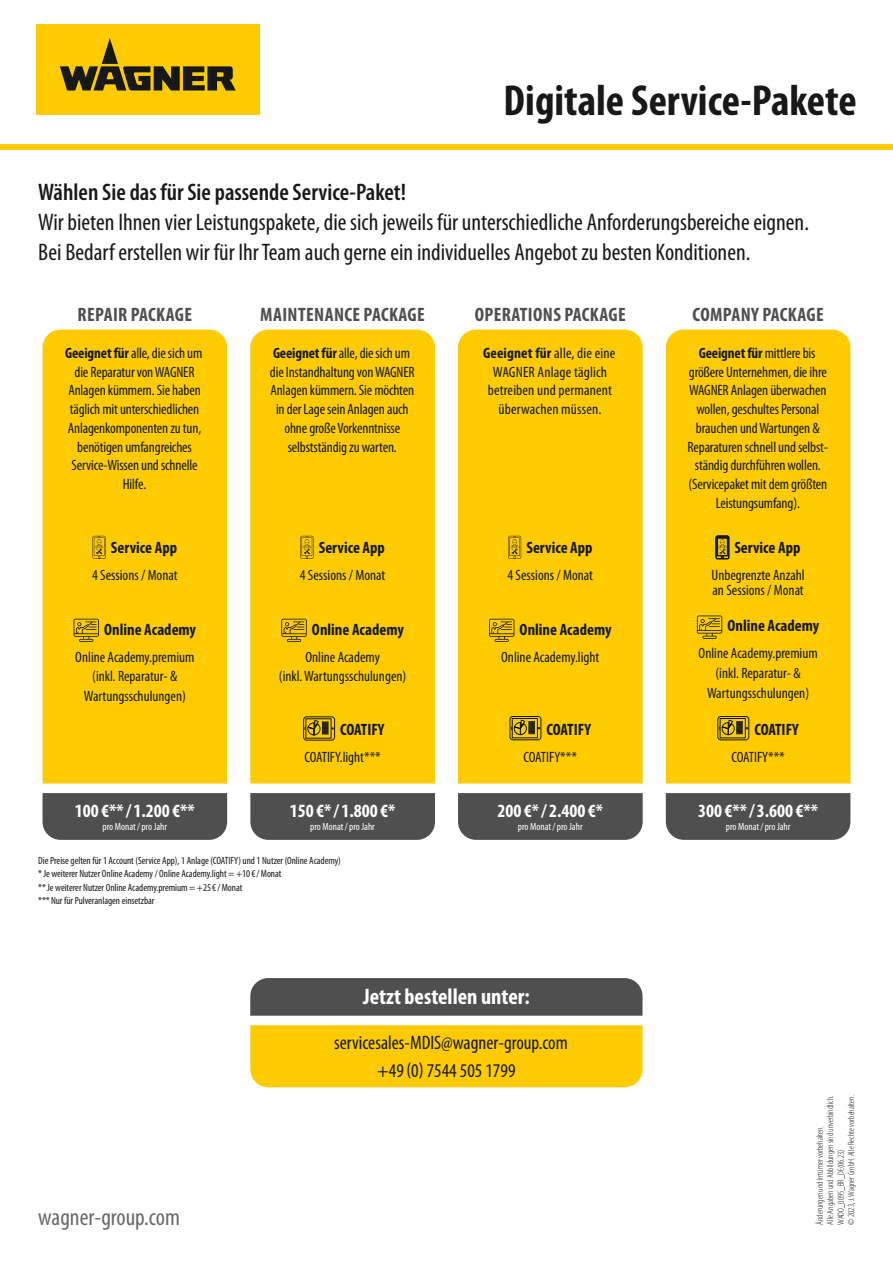
<style>
.page{position:relative;width:893px;height:1263px;background:#fff}
.page>*{position:absolute;margin:0;border:0;box-sizing:border-box;transform-origin:0 0}
.t1{font:700 condensed 43.65px "Myriad Pro";color:#171818}
.t2{font:condensed 24px/30px "Myriad Pro";color:#171818}
.t3{font:600 condensed 24px "Myriad Pro";color:#171818}
.t4{font:condensed 24px "Myriad Pro";color:#6a6969}
.t5{font:700 condensed 22.5px "Myriad Pro";color:#fff}
.t6{font:700 condensed 19.5px "Myriad Pro";letter-spacing:.02em;color:#4f4f4f}
.t7{font:condensed 19.5px/28.5px "Myriad Pro";color:#171818;text-align:center}
.t8{font:700 condensed 18.75px "Myriad Pro";color:#fff}
.t9{font:700 condensed 16.5px "Myriad Pro";color:#171818}
.t10{font:condensed 15px/18.8px "Myriad Pro";letter-spacing:-.01em;color:#171818;text-align:center}
.t11{font:condensed 15px/18.8px "Myriad Pro";letter-spacing:.01em;color:#171818;text-align:center}
.t12{font:condensed 10.5px/13.5px "Myriad Pro";letter-spacing:-.005em;color:#171818}
.t13{font:condensed 10.5px "Myriad Pro";color:#fff}
.t14{font:300 condensed 9px/10.5px "Myriad Pro";color:#171818}
.s1{font-weight:700}
</style>
<div class="page">
<div style="left:36px;top:24px;width:223px;height:91px;background:#fdcb00"></div>
<svg style="left:60px;top:38px;width:176px;height:53px"></svg>
<div style="left:0;top:145px;width:893px;height:5px;background:#fdcb00"></div>
<div style="left:250px;top:1025px;width:392px;height:62px;background:#fdcb00"></div>
<div style="left:250px;top:978px;width:392px;height:38px;background:#4f4f4f"></div>
<div style="left:43px;top:330px;width:184px;height:453px;background:#fdcb00"></div>
<div style="left:666px;top:793px;width:184px;height:47px;background:#4f4f4f"></div>
<div style="left:250px;top:330px;width:185px;height:453px;background:#fdcb00"></div>
<div style="left:458px;top:793px;width:185px;height:47px;background:#4f4f4f"></div>
<div style="left:458px;top:330px;width:185px;height:453px;background:#fdcb00"></div>
<div style="left:250px;top:793px;width:185px;height:47px;background:#4f4f4f"></div>
<div style="left:666px;top:330px;width:184px;height:453px;background:#fdcb00"></div>
<div style="left:43px;top:793px;width:184px;height:47px;background:#4f4f4f"></div>
<svg style="left:716px;top:536px;width:13px;height:23px"></svg>
<svg style="left:697px;top:615px;width:25px;height:24px"></svg>
<div style="left:717px;top:716px;width:32px;height:24px;border:1px solid #171818;border-radius:3px"></div>
<div style="left:720px;top:718px;width:26px;height:20px;border:1px solid #171818"></div>
<svg style="left:719px;top:720px;width:29px;height:15px"></svg>
<svg style="left:508px;top:536px;width:13px;height:23px"></svg>
<svg style="left:489px;top:619px;width:25px;height:23px"></svg>
<div style="left:510px;top:716px;width:31px;height:24px;border:1px solid #171818;border-radius:3px"></div>
<div style="left:512px;top:718px;width:26px;height:20px;border:1px solid #171818"></div>
<svg style="left:511px;top:720px;width:29px;height:15px"></svg>
<svg style="left:300px;top:536px;width:13px;height:23px"></svg>
<svg style="left:281px;top:619px;width:26px;height:23px"></svg>
<div style="left:303px;top:716px;width:32px;height:24px;border:1px solid #171818;border-radius:3px"></div>
<div style="left:305px;top:718px;width:26px;height:20px;border:1px solid #171818"></div>
<svg style="left:305px;top:720px;width:28px;height:15px"></svg>
<svg style="left:93px;top:536px;width:13px;height:23px"></svg>
<svg style="left:74px;top:619px;width:25px;height:23px"></svg>
<h1 class="t1" style="left:504px;top:73px;width:355px">Digitale Service-Pakete</h1>
<h2 class="t3" style="left:38px;top:177px;width:369px">Wählen Sie das für Sie passende Service-Paket!</h2>
<h2 class="t2" style="left:38px;top:207px;width:772px">Wir bieten Ihnen vier Leistungspakete, die sich jeweils für unterschiedliche Anforderungsbereiche eignen.<br>Bei Bedarf erstellen wir für Ihr Team auch gerne ein individuelles Angebot zu besten Konditionen.</h2>
<h3 class="t6" style="left:78px;top:302px;width:116px">REPAIR PACKAGE</h3>
<h3 class="t6" style="left:260px;top:302px;width:166px">MAINTENANCE PACKAGE</h3>
<h3 class="t6" style="left:475px;top:302px;width:152px">OPERATIONS PACKAGE</h3>
<h3 class="t6" style="left:692px;top:302px;width:133px">COMPANY PACKAGE</h3>
<p class="t10" style="left:65px;top:343px;width:139px"><span class="s1">Geeignet für</span> alle, die sich um die Reparatur von WAGNER<br>Anlagen kümmern. Sie haben täglich mit unterschiedlichen<br>Anlagenkomponenten zu tun, benötigen umfangreiches<br>Service-Wissen und schnelle<br>Hilfe.</p>
<p class="t10" style="left:270px;top:343px;width:146px"><span class="s1">Geeignet für</span> alle, die sich um die Instandhaltung von WAGNER<br>Anlagen kümmern. Sie möchten in der Lage sein Anlagen auch ohne große Vorkenntnisse selbstständig zu warten.</p>
<p class="t11" style="left:483px;top:343px;width:134px"><span class="s1">Geeignet für</span> alle, die eine<br>WAGNER Anlage täglich betreiben und permanent überwachen müssen.</p>
<p class="t10" style="left:687px;top:343px;width:142px"><span class="s1">Geeignet für</span> mittlere bis größere Unternehmen, die ihre<br>WAGNER Anlagen überwachen wollen, geschultes Personal brauchen und Wartungen &amp;<br>Reparaturen schnell und selbst&shy;ständig durchführen wollen. (Servicepaket mit dem größten<br>Leistungsumfang).</p>
<p class="t9" style="left:734px;top:537px;width:68px">Service App</p>
<p class="t10" style="left:711px;top:567px;width:95px;line-height:15px;text-align:left">Unbegrenzte Anzahl an Sessions / Monat</p>
<p class="t9" style="left:727px;top:615px;width:93px">Online Academy</p>
<p class="t10" style="left:699px;top:643px;width:121px;line-height:19.8px">Online Academy.premium (inkl. Reparatur- &amp;<br>Wartungsschulungen)</p>
<p class="t9" style="left:754px;top:719px;width:46px">COATIFY</p>
<p class="t10" style="left:731px;top:747px;width:55px">COATIFY***</p>
<p class="t9" style="left:111px;top:537px;width:68px">Service App</p>
<p class="t10" style="left:92px;top:565px;width:87px">4 Sessions / Monat</p>
<p class="t9" style="left:319px;top:537px;width:68px">Service App</p>
<p class="t10" style="left:300px;top:565px;width:87px">4 Sessions / Monat</p>
<p class="t9" style="left:526px;top:537px;width:68px">Service App</p>
<p class="t10" style="left:507px;top:565px;width:87px">4 Sessions / Monat</p>
<p class="t9" style="left:104px;top:619px;width:93px">Online Academy</p>
<p class="t10" style="left:75px;top:646px;width:121px;line-height:19.8px">Online Academy.premium (inkl. Reparatur- &amp;<br>Wartungsschulungen)</p>
<p class="t9" style="left:312px;top:619px;width:93px">Online Academy</p>
<p class="t10" style="left:279px;top:646px;width:129px;line-height:19.8px">Online Academy<br>(inkl. Wartungsschulungen)</p>
<p class="t9" style="left:340px;top:719px;width:46px">COATIFY</p>
<p class="t10" style="left:304px;top:748px;width:78px">COATIFY.light***</p>
<p class="t9" style="left:520px;top:619px;width:93px">Online Academy</p>
<p class="t10" style="left:501px;top:647px;width:100px">Online Academy.light</p>
<p class="t9" style="left:547px;top:719px;width:46px">COATIFY</p>
<p class="t10" style="left:523px;top:747px;width:55px">COATIFY***</p>
<p class="t8" style="left:75px;top:799px;width:121px">100 €**/ 1.200 €**</p>
<p class="t13" style="left:103px;top:820px;width:66px">pro Monat/pro Jahr</p>
<p class="t8" style="left:290px;top:799px;width:107px">150 €*/ 1.800 €*</p>
<p class="t13" style="left:310px;top:820px;width:66px">pro Monat/pro Jahr</p>
<p class="t12" style="left:38px;top:853px;width:304px">Die Preise gelten für 1 Account (Service App), 1 Anlage (COATIFY) und 1 Nutzer (Online Academy) *Je weiterer Nutzer Online Academy / Online Academy.light = +10€/Monat<br>**Je weiterer Nutzer Online Academy.premium = +25€/Monat<br>*** Nur für Pulveranlagen einsetzbar</p>
<p class="t8" style="left:498px;top:799px;width:107px">200 €*/ 2.400 €*</p>
<p class="t13" style="left:518px;top:820px;width:66px">pro Monat/pro Jahr</p>
<h3 class="t5" style="left:363px;top:983px;width:168px">Jetzt bestellen unter:</h3>
<h2 class="t4" style="left:38px;top:1202px;width:143px">wagner-group.com</h2>
<h3 class="t7" style="left:334px;top:1028px;width:235px">servicesales-MDIS@wagner-group.com +49(0) 7544 505 1799</h3>
<p class="t8" style="left:698px;top:799px;width:121px">300 €**/ 3.600 €**</p>
<p class="t13" style="left:726px;top:820px;width:66px">pro Monat/pro Jahr</p>
<p class="t14" style="left:814px;top:1225px;width:131px;rotate:-90deg">Änderungen und Irrtümer vorbehalten.<br>Alle Angaben und Abbildungen sind unverbindlich.<br>WADO_0095_BR_DE(06.23)<br>© 2023, J. Wagner GmbH. Alle Rechte vorbehalten.</p>
</div>
